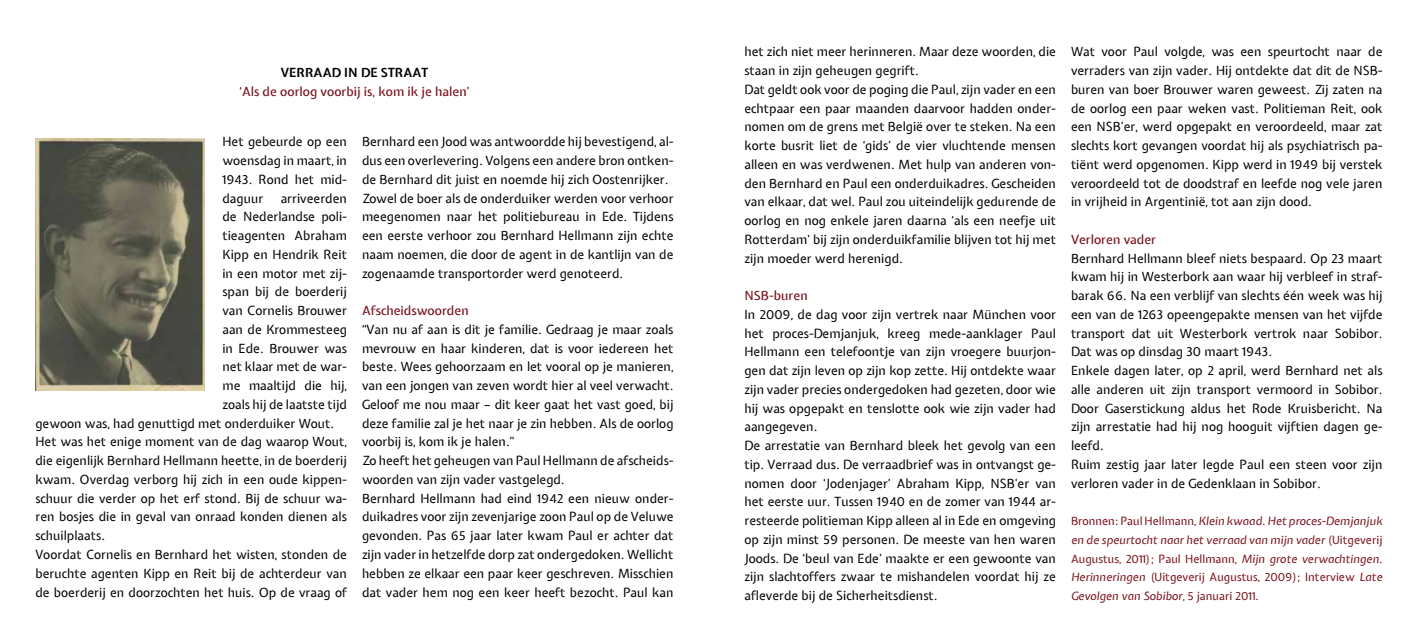
<style>
.page{position:relative;width:1418px;height:638px;background:#fff}
.page>*{position:absolute;margin:0;border:0;box-sizing:border-box;transform-origin:0 0}
.t1{font:12.5px/18.8px "Expletus Sans";color:#000}
.t2{font:500 12.5px "Expletus Sans";color:#7a121c}
.t3{font:700 12.5px "Expletus Sans";color:#000}
.t4{font:italic 11.25px/18.8px "Expletus Sans";color:#7a121c;text-align:justify}
.s1{font-style:normal}
</style>
<div class="page">
<img style="left:35px;top:138px;width:170px;height:252px">
<p class="t3" style="left:281px;top:66px;width:149px">VERRAAD IN DE STRAAT</p>
<p class="t2" style="left:239px;top:84px;width:231px">‘Als de oorlog voorbij is, kom ik je halen’</p>
<p class="t1" style="left:222px;top:133px;width:126px;text-align:justify">Het gebeurde op een woensdag in maart, in 1943. Rond het mid&shy;daguur</p>
<p class="t1" style="left:281px;top:189px;width:68px">arriveerden</p>
<p class="t1" style="left:222px;top:208px;width:126px">de Nederlandse poli-</p>
<p class="t1" style="left:222px;top:227px;width:126px">tieagenten Abraham</p>
<p class="t1" style="left:222px;top:246px;width:126px">Kipp en Hendrik Reit</p>
<p class="t1" style="left:222px;top:264px;width:126px">in een motor met zij-</p>
<p class="t1" style="left:222px;top:283px;width:126px">span bij de boerderij</p>
<p class="t1" style="left:222px;top:302px;width:126px">van Cornelis Brouwer</p>
<p class="t1" style="left:222px;top:321px;width:126px">aan de Krommesteeg</p>
<p class="t1" style="left:222px;top:339px;width:126px">in Ede. Brouwer was</p>
<p class="t1" style="left:222px;top:358px;width:126px">net klaar met de war-</p>
<p class="t1" style="left:222px;top:377px;width:126px">me maaltijd die hij,</p>
<p class="t1" style="left:222px;top:396px;width:126px">zoals hij de laatste tijd</p>
<p class="t1" style="left:35px;top:414px;width:300px">gewoon was, had genuttigd met onderduiker Wout.</p>
<p class="t1" style="left:35px;top:433px;width:313px">Het was het enige moment van de dag waarop Wout,</p>
<p class="t1" style="left:35px;top:452px;width:313px">die eigenlijk Bernhard Hellmann heette, in de boerderij</p>
<p class="t1" style="left:35px;top:471px;width:313px">kwam. Overdag verborg hij zich in een oude kippen-</p>
<p class="t1" style="left:35px;top:489px;width:313px">schuur die verder op het erf stond. Bij de schuur wa-</p>
<p class="t1" style="left:35px;top:508px;width:313px">ren bosjes die in geval van onraad konden dienen als</p>
<p class="t1" style="left:35px;top:527px;width:71px">schuilplaats.</p>
<p class="t1" style="left:35px;top:546px;width:313px">Voordat Cornelis en Bernhard het wisten, stonden de</p>
<p class="t1" style="left:35px;top:564px;width:313px">beruchte agenten Kipp en Reit bij de achterdeur van</p>
<p class="t1" style="left:35px;top:583px;width:313px">de boerderij en doorzochten het huis. Op de vraag of</p>
<p class="t1" style="left:362px;top:133px;width:313px">Bernhard een Jood was antwoordde hij bevestigend, al&shy;dus een overlevering. Volgens een andere bron ontken&shy;de Bernhard dit juist en noemde hij zich Oostenrijker.<br>Zowel de boer als de onderduiker werden voor verhoor meegenomen naar het politiebureau in Ede. Tijdens een eerste verhoor zou Bernhard Hellmann zijn echte naam noemen, die door de agent in de kantlijn van de zogenaamde transportorder werd genoteerd.</p>
<p class="t2" style="left:362px;top:304px;width:108px">Afscheidswoorden</p>
<p class="t1" style="left:362px;top:321px;width:313px">“Van nu af aan is dit je familie. Gedraag je maar zoals mevrouw en haar kinderen, dat is voor iedereen het beste. Wees gehoorzaam en let vooral op je manieren, van een jongen van zeven wordt hier al veel verwacht.<br>Geloof me nou maar – dit keer gaat het vast goed, bij deze familie zal je het naar je zin hebben. Als de oorlog voorbij is, kom ik je halen.”<br>Zo heeft het geheugen van Paul Hellmann de afscheids&shy;woorden van zijn vader vastgelegd.<br>Bernhard Hellmann had eind 1942 een nieuw onder&shy;duikadres voor zijn zevenjarige zoon Paul op de Veluwe gevonden. Pas 65 jaar later kwam Paul er achter dat zijn vader in hetzelfde dorp zat ondergedoken. Wellicht hebben ze elkaar een paar keer geschreven. Misschien dat vader hem nog een keer heeft bezocht. Paul kan</p>
<p class="t1" style="left:744px;top:43px;width:313px">het zich niet meer herinneren. Maar deze woorden, die staan in zijn geheugen gegrift.<br>Dat geldt ook voor de poging die Paul, zijn vader en een echtpaar een paar maanden daarvoor hadden onder&shy;nomen om de grens met België over te steken. Na een korte busrit liet de ‘gids’ de vier vluchtende mensen alleen en was verdwenen. Met hulp van anderen von&shy;den Bernhard en Paul een onderduikadres. Gescheiden van elkaar, dat wel. Paul zou uiteindelijk gedurende de oorlog en nog enkele jaren daarna ‘als een neefje uit Rotterdam’ bij zijn onderduikfamilie blijven tot hij met zijn moeder werd herenigd.</p>
<p class="t2" style="left:744px;top:289px;width:65px">NSB-buren</p>
<p class="t1" style="left:744px;top:306px;width:313px">In 2009, de dag voor zijn vertrek naar München voor het proces-Demjanjuk, kreeg mede-aanklager Paul Hellmann een telefoontje van zijn vroegere buurjon&shy;gen dat zijn leven op zijn kop zette. Hij ontdekte waar zijn vader precies ondergedoken had gezeten, door wie hij was opgepakt en tenslotte ook wie zijn vader had aangegeven.<br>De arrestatie van Bernhard bleek het gevolg van een tip. Verraad dus. De verraadbrief was in ontvangst ge&shy;nomen door ‘Jodenjager’ Abraham Kipp, NSB’er van het eerste uur. Tussen 1940 en de zomer van 1944 ar&shy;resteerde politieman Kipp alleen al in Ede en omgeving op zijn minst 59 personen. De meeste van hen waren Joods. De ‘beul van Ede’ maakte er een gewoonte van zijn slachtoffers zwaar te mishandelen voordat hij ze afleverde bij de Sicherheitsdienst.</p>
<p class="t1" style="left:1070px;top:43px;width:313px;text-align:justify">Wat voor Paul volgde, was een speurtocht naar de verraders van zijn vader. Hij ontdekte dat dit de NSB&shy;buren van boer Brouwer waren geweest. Zij zaten na de oorlog een paar weken vast. Politieman Reit, ook een NSB’er, werd opgepakt en veroordeeld, maar zat slechts kort gevangen voordat hij als psychiatrisch pa&shy;tiënt werd opgenomen. Kipp werd in 1949 bij verstek veroordeeld tot de doodstraf en leefde nog vele jaren in vrijheid in Argentinië, tot aan zijn dood.</p>
<p class="t2" style="left:1070px;top:233px;width:87px">Verloren vader</p>
<p class="t1" style="left:1070px;top:249px;width:313px">Bernhard Hellmann bleef niets bespaard. Op 23 maart kwam hij in Westerbork aan waar hij verbleef in straf&shy;barak 66. Na een verblijf van slechts één week was hij een van de 1263 opeengepakte mensen van het vijfde transport dat uit Westerbork vertrok naar Sobibor.<br>Dat was op dinsdag 30 maart 1943.<br>Enkele dagen later, op 2 april, werd Bernhard net als alle anderen uit zijn transport vermoord in Sobibor.<br>Door Gaserstickung aldus het Rode Kruisbericht. Na zijn arrestatie had hij nog hooguit vijftien dagen ge&shy;leefd.<br>Ruim zestig jaar later legde Paul een steen voor zijn verloren vader in de Gedenklaan in Sobibor.</p>
<p class="t4" style="left:1070px;top:512px;width:313px"><span class="s1">Bronnen: Paul Hellmann,</span> Klein kwaad. Het proces-Demjanjuk en de speurtocht naar het verraad van mijn vader <span class="s1">(Uitgeverij Augustus, 2011); Paul Hellmann,</span> Mijn grote verwachtingen.<br>Herinneringen <span class="s1">(Uitgeverij Augustus, 2009); Interview</span> Late Gevolgen van Sobibor<span class="s1">, 5 januari 2011.</span></p>
</div>
